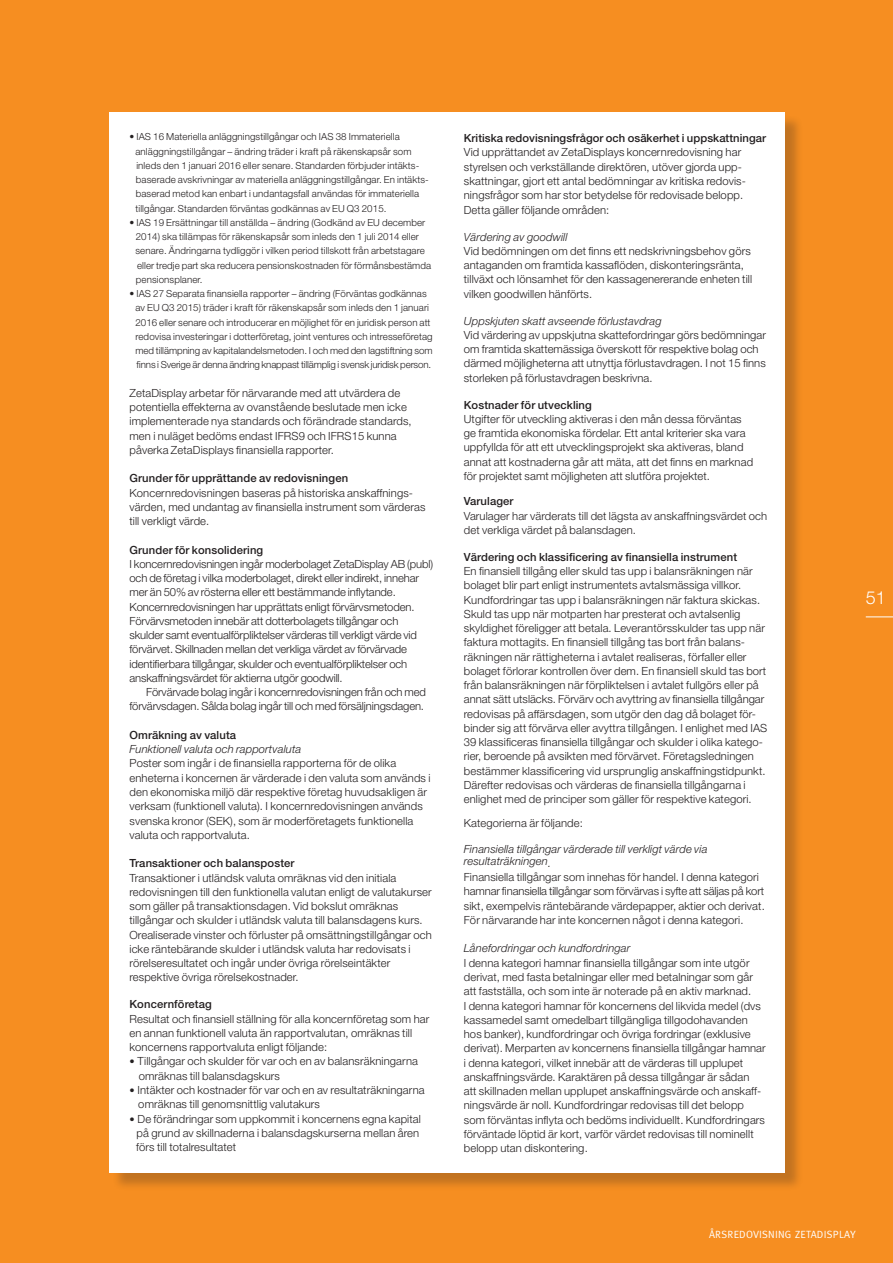
<style>
.page{position:relative;width:893px;height:1263px;background:#f68e21}
.page>*{position:absolute;margin:0;border:0;box-sizing:border-box;transform-origin:0 0}
.t1{font:300 18px "Helvetica Neue";color:#fff}
.t2{font:300 11.25px/14.2px "Helvetica Neue";letter-spacing:.01em;color:#231f20}
.t3{font:300 11.25px/14.2px "Helvetica Neue";letter-spacing:-.01em;color:#231f20}
.t4{font:500 11.25px "Helvetica Neue";letter-spacing:.01em;color:#231f20}
.t5{font:italic 300 11.25px/12.8px "Helvetica Neue";letter-spacing:.01em;color:#231f20}
.t6{font:10.5px "Meta";letter-spacing:.02em;color:#fff}
.t7{font:300 9.75px/14.2px "Helvetica Neue";letter-spacing:.01em;color:#231f20}
.s1{font-family:"Meta";font-weight:400;font-size:10.5px}
</style>
<div class="page">
<svg style="left:866px;top:617px;width:27px;height:1px"></svg>
<div style="left:112px;top:114px;width:691px;height:1077px;background:#231f20;opacity:.25"></div>
<div style="left:109px;top:112px;width:675px;height:1060px;background:#fff"></div>
<p class="t7" style="left:135px;top:130px;width:295px;text-indent:-6px">• IAS 16 Materiella anläggningstillgångar och IAS 38 Immateriella anläggningstillgångar – ändring träder i kraft på räkenskapsår som inleds den 1 januari 2016 eller senare. Standarden förbjuder intäkts&shy;baserade avskrivningar av materiella anläggningstillgångar. En intäkts&shy;baserad metod kan enbart i undantagsfall användas för immateriella tillgångar. Standarden förväntas godkännas av EU Q3 2015.</p>
<p class="t7" style="left:135px;top:215px;width:297px;text-indent:-6px">• IAS 19 Ersättningar till anställda – ändring (Godkänd av EU december 2014) ska tillämpas för räkenskapsår som inleds den 1 juli 2014 eller senare. Ändringarna tydliggör i vilken period tillskott från arbetstagare eller tredje part ska reducera pensionskostnaden för förmånsbestämda pensionsplaner.</p>
<p class="t7" style="left:135px;top:286px;width:299px;text-indent:-6px">• IAS 27 Separata finansiella rapporter – ändring (Förväntas godkännas av EU Q3 2015) träder i kraft för räkenskapsår som inleds den 1 januari 2016 eller senare och introducerar en möjlighet för en juridisk person att redovisa investeringar i dotterföretag, joint ventures och intresseföretag med tillämpning av kapitalandelsmetoden. I och med den lagstiftning som finns i Sverige är denna ändring knappast tillämplig i svensk juridisk person.</p>
<p class="t2" style="left:129px;top:385px;width:284px">ZetaDisplay arbetar för närvarande med att utvärdera de potentiella effekterna av ovanstående beslutade men icke implementerade nya standards och förändrade standards, men i nuläget bedöms endast IFRS9 och IFRS15 kunna påverka ZetaDisplays finansiella rapporter.</p>
<p class="t4" style="left:129px;top:472px;width:220px">Grunder för upprättande av redovisningen</p>
<p class="t2" style="left:129px;top:485px;width:297px">Koncernredovisningen baseras på historiska anskaffnings&shy;värden, med undantag av finansiella instrument som värderas till verkligt värde.</p>
<p class="t4" style="left:129px;top:543px;width:135px">Grunder för konsolidering</p>
<p class="t3" style="left:129px;top:556px;width:305px">I koncernredovisningen ingår moderbolaget ZetaDisplay AB (publ) och de företag i vilka moderbolaget, direkt eller indirekt, innehar mer än 50% av rösterna eller ett bestämmande inflytande.<br>Koncernredovisningen har upprättats enligt förvärvsmetoden.<br>Förvärvsmetoden innebär att dotterbolagets tillgångar och skulder samt eventualförpliktelser värderas till verkligt värde vid förvärvet. Skillnaden mellan det verkliga värdet av förvärvade identifierbara tillgångar, skulder och eventualförpliktelser och anskaffningsvärdet för aktierna utgör goodwill.</p>
<p class="t3" style="left:129px;top:685px;width:298px;text-align:right">Förvärvade bolag ingår i koncernredovisningen från och med förvärvsdagen. Sålda bolag ingår till och med försäljningsdagen.</p>
<p class="t4" style="left:129px;top:728px;width:108px">Omräkning av valuta</p>
<p class="t5" style="left:129px;top:743px;width:173px">Funktionell valuta och rapportvaluta</p>
<p class="t2" style="left:129px;top:756px;width:303px">Poster som ingår i de finansiella rapporterna för de olika enheterna i koncernen är värderade i den valuta som används i den ekonomiska miljö där respektive företag huvudsakligen är verksam (funktionell valuta). I koncernredovisningen används svenska kronor (SEK), som är moderföretagets funktionella valuta och rapportvaluta.</p>
<p class="t4" style="left:129px;top:856px;width:167px">Transaktioner och balansposter</p>
<p class="t2" style="left:129px;top:870px;width:304px">Transaktioner i utländsk valuta omräknas vid den initiala redovisningen till den funktionella valutan enligt de valutakurser som gäller på transaktionsdagen. Vid bokslut omräknas tillgångar och skulder i utländsk valuta till balansdagens kurs.<br>Orealiserade vinster och förluster på omsättningstillgångar och icke räntebärande skulder i utländsk valuta har redovisats i rörelseresultatet och ingår under övriga rörelseintäkter respektive övriga rörelsekostnader.</p>
<p class="t4" style="left:129px;top:997px;width:84px">Koncernföretag</p>
<p class="t2" style="left:129px;top:1011px;width:301px">Resultat och finansiell ställning för alla koncernföretag som har en annan funktionell valuta än rapportvalutan, omräknas till koncernens rapportvaluta enligt följande:</p>
<p class="t2" style="left:139px;top:1054px;width:281px;text-indent:-9px"><span class="s1">•</span> Tillgångar och skulder för var och en av balansräkningarna omräknas till balansdagskurs</p>
<p class="t2" style="left:138px;top:1083px;width:288px;text-indent:-9px"><span class="s1">•</span> Intäkter och kostnader för var och en av resultaträkningarna omräknas till genomsnittlig valutakurs</p>
<p class="t2" style="left:136px;top:1111px;width:286px;text-indent:-7px"><span class="s1">•</span> De förändringar som uppkommit i koncernens egna kapital på grund av skillnaderna i balansdagskurserna mellan åren förs till totalresultatet</p>
<p class="t4" style="left:464px;top:132px;width:304px">Kritiska redovisningsfrågor och osäkerhet i uppskattningar</p>
<p class="t2" style="left:464px;top:145px;width:284px">Vid upprättandet av ZetaDisplays koncernredovisning har styrelsen och verkställande direktören, utöver gjorda upp&shy;skattningar, gjort ett antal bedömningar av kritiska redovis&shy;ningsfrågor som har stor betydelse för redovisade belopp.<br>Detta gäller följande områden:</p>
<p class="t5" style="left:464px;top:230px;width:105px">Värdering av goodwill</p>
<p class="t2" style="left:464px;top:243px;width:290px">Vid bedömningen om det finns ett nedskrivningsbehov görs antaganden om framtida kassaflöden, diskonteringsränta, tillväxt och lönsamhet för den kassagenererande enheten till vilken goodwillen hänförts.</p>
<p class="t5" style="left:464px;top:314px;width:199px">Uppskjuten skatt avseende förlustavdrag</p>
<p class="t2" style="left:464px;top:327px;width:304px">Vid värdering av uppskjutna skattefordringar görs bedömningar om framtida skattemässiga överskott för respektive bolag och därmed möjligheterna att utnyttja förlustavdragen. I not 15 finns storleken på förlustavdragen beskrivna.</p>
<p class="t4" style="left:464px;top:398px;width:130px">Kostnader för utveckling</p>
<p class="t2" style="left:464px;top:411px;width:291px">Utgifter för utveckling aktiveras i den mån dessa förväntas ge framtida ekonomiska fördelar. Ett antal kriterier ska vara uppfyllda för att ett utvecklingsprojekt ska aktiveras, bland annat att kostnaderna går att mäta, att det finns en marknad för projektet samt möjligheten att slutföra projektet.</p>
<p class="t4" style="left:464px;top:495px;width:51px">Varulager</p>
<p class="t2" style="left:464px;top:508px;width:305px">Varulager har värderats till det lägsta av anskaffningsvärdet och det verkliga värdet på balansdagen.</p>
<p class="t4" style="left:464px;top:550px;width:275px">Värdering och klassificering av finansiella instrument</p>
<p class="t2" style="left:464px;top:564px;width:305px">En finansiell tillgång eller skuld tas upp i balansräkningen när bolaget blir part enligt instrumentets avtalsmässiga villkor.<br>Kundfordringar tas upp i balansräkningen när faktura skickas.<br>Skuld tas upp när motparten har presterat och avtalsenlig skyldighet föreligger att betala. Leverantörsskulder tas upp när faktura mottagits. En finansiell tillgång tas bort från balans&shy;räkningen när rättigheterna i avtalet realiseras, förfaller eller bolaget förlorar kontrollen över dem. En finansiell skuld tas bort från balansräkningen när förpliktelsen i avtalet fullgörs eller på annat sätt utsläcks. Förvärv och avyttring av finansiella tillgångar redovisas på affärsdagen, som utgör den dag då bolaget för&shy;binder sig att förvärva eller avyttra tillgången. I enlighet med IAS 39 klassificeras finansiella tillgångar och skulder i olika katego&shy;rier, beroende på avsikten med förvärvet. Företagsledningen bestämmer klassificering vid ursprunglig anskaffningstidpunkt.<br>Därefter redovisas och värderas de finansiella tillgångarna i enlighet med de principer som gäller för respektive kategori.</p>
<p class="t2" style="left:464px;top:816px;width:121px">Kategorierna är följande:</p>
<p class="t5" style="left:464px;top:842px;width:245px">Finansiella tillgångar värderade till verkligt värde via resultaträkningen.</p>
<p class="t2" style="left:464px;top:870px;width:302px">Finansiella tillgångar som innehas för handel. I denna kategori hamnar finansiella tillgångar som förvärvas i syfte att säljas på kort sikt, exempelvis räntebärande värdepapper, aktier och derivat.<br>För närvarande har inte koncernen något i denna kategori.</p>
<p class="t5" style="left:464px;top:942px;width:168px">Lånefordringar och kundfordringar</p>
<p class="t2" style="left:464px;top:955px;width:303px">I denna kategori hamnar finansiella tillgångar som inte utgör derivat, med fasta betalningar eller med betalningar som går att fastställa, och som inte är noterade på en aktiv marknad.<br>I denna kategori hamnar för koncernens del likvida medel (dvs kassamedel samt omedelbart tillgängliga tillgodohavanden hos banker), kundfordringar och övriga fordringar (exklusive derivat). Merparten av koncernens finansiella tillgångar hamnar i denna kategori, vilket innebär att de värderas till upplupet anskaffningsvärde. Karaktären på dessa tillgångar är sådan<br>att skillnaden mellan upplupet anskaffningsvärde och anskaff&shy;ningsvärde är noll. Kundfordringar redovisas till det belopp som förväntas inflyta och bedöms individuellt. Kundfordringars förväntade löptid är kort, varför värdet redovisas till nominellt belopp utan diskontering.</p>
<h1 class="t1" style="left:866px;top:586px;width:22px">51</h1>
<p class="t6" style="left:709px;top:1228px;width:148px">ÅRSREDOVISNING ZETADISPLAY</p>
</div>
